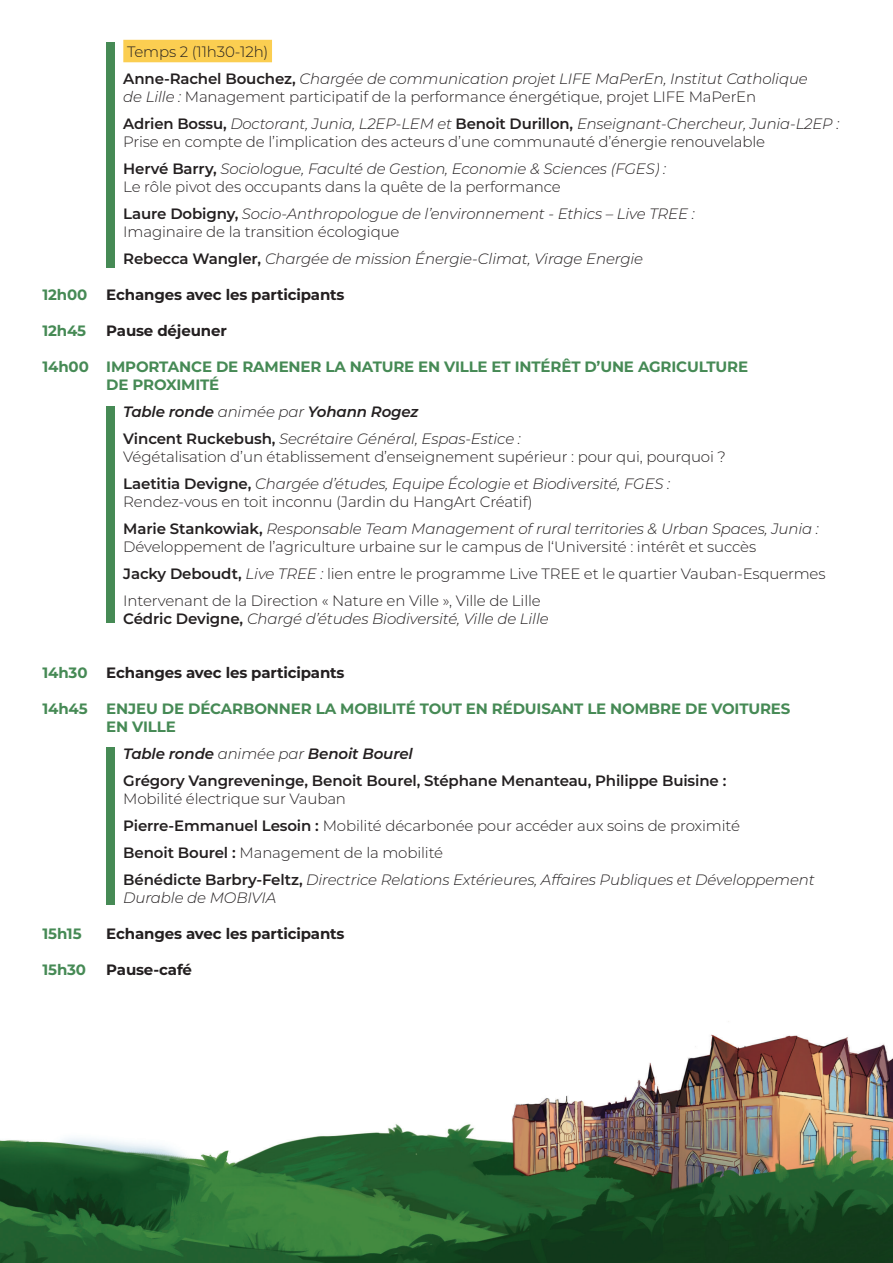
<style>
.page{position:relative;width:893px;height:1263px;background:#fff}
.page>*{position:absolute;margin:0;border:0;box-sizing:border-box;transform-origin:0 0}
.t1{font:italic 300 15px/27px "Montserrat";letter-spacing:-.01em;color:#231f20}
.t2{font:300 15px/27px "Montserrat";letter-spacing:-.01em;color:#231f20}
.t3{font:700 15px/18px "Montserrat";letter-spacing:-.01em;color:#468a55}
.t4{font:700 15px "Montserrat";letter-spacing:-.01em;color:#231f20}
.t5{font:600 15px/27px "Montserrat";letter-spacing:-.01em;color:#231f20}
.s1{font-style:normal}
.s2{font-weight:600;font-style:normal}
.s3{font-weight:600}
.s4{font-style:italic}
.s5{color:#468a55}
.s6{font-weight:300;font-style:italic}
</style>
<div class="page">
<img style="left:0;top:1021px;width:893px;height:242px">
<div style="left:123px;top:40px;width:149px;height:22px;background:#fbce51"></div>
<div style="left:106px;top:43px;width:9px;height:225px;background:#468a55"></div>
<div style="left:106px;top:406px;width:9px;height:217px;background:#468a55"></div>
<div style="left:106px;top:747px;width:9px;height:158px;background:#468a55"></div>
<p class="t1" style="left:123px;top:38px;width:686px"><span class="s1">Temps 2 (11h30-12h)<br></span><span class="s2">Anne-Rachel Bouchez,</span> Chargée de communication projet LIFE MaPerEn, Institut Catholique</p>
<p class="t1" style="left:123px;top:83px;width:717px">de Lille : <span class="s1">Management participatif de la performance énergétique, projet LIFE MaPerEn<br></span><span class="s2">Adrien Bossu,</span> Doctorant, Junia, L2EP-LEM et <span class="s2">Benoit Durillon,</span> Enseignant-Chercheur, Junia-L2EP :</p>
<p class="t2" style="left:123px;top:128px;width:643px">Prise en compte de l’implication des acteurs d’une communauté d’énergie renouvelable<br><span class="s3">Hervé Barry,</span> <span class="s4">Sociologue, Faculté de Gestion, Economie &amp; Sciences (FGES) :</span></p>
<p class="t1" style="left:123px;top:173px;width:573px"><span class="s1">Le rôle pivot des occupants dans la quête de la performance<br></span><span class="s2">Laure Dobigny,</span> Socio-Anthropologue de l’environnement - Ethics – Live TREE :</p>
<p class="t1" style="left:123px;top:218px;width:521px"><span class="s1">Imaginaire de la transition écologique<br></span><span class="s2">Rebecca Wangler,</span> Chargée de mission Énergie-Climat, Virage Energie</p>
<p class="t3" style="left:43px;top:285px;width:46px">12h00</p>
<p class="t4" style="left:106px;top:284px;width:240px">Echanges avec les participants</p>
<p class="t3" style="left:43px;top:321px;width:45px">12h45</p>
<p class="t4" style="left:106px;top:320px;width:122px">Pause déjeuner</p>
<p class="t3" style="left:106px;top:357px;width:643px;text-indent:-64px">14h00 IMPORTANCE DE RAMENER LA NATURE EN VILLE ET INTÉRÊT D’UNE AGRICULTURE<br>DE PROXIMITÉ</p>
<p class="t1" style="left:123px;top:398px;width:399px"><span class="s3">Table ronde</span> animée par <span class="s3">Yohann Rogez<br></span><span class="s2">Vincent Ruckebush,</span> Secrétaire Général, Espas-Estice :</p>
<p class="t2" style="left:123px;top:443px;width:604px">Végétalisation d’un établissement d’enseignement supérieur : pour qui, pourquoi ?<br><span class="s3">Laetitia Devigne,</span> <span class="s4">Chargée d’études, Equipe Écologie et Biodiversité, FGES :</span></p>
<p class="t1" style="left:123px;top:488px;width:697px"><span class="s1">Rendez-vous en toit inconnu (Jardin du HangArt Créatif)<br></span><span class="s2">Marie Stankowiak,</span> Responsable Team Management of rural territories &amp; Urban Spaces, Junia :</p>
<p class="t2" style="left:123px;top:533px;width:704px">Développement de l’agriculture urbaine sur le campus de l‘Université : intérêt et succès<br><span class="s3">Jacky Deboudt,</span> <span class="s4">Live TREE :</span> lien entre le programme Live TREE et le quartier Vauban-Esquermes<br>Intervenant de la Direction « Nature en Ville », Ville de Lille</p>
<p class="t1" style="left:123px;top:605px;width:427px"><span class="s2">Cédric Devigne,</span> Chargé d’études Biodiversité, Ville de Lille</p>
<p class="t4" style="left:43px;top:662px;width:304px"><span class="s5">14h30</span> Echanges avec les participants</p>
<p class="t3" style="left:106px;top:699px;width:685px;text-indent:-64px">14h45 ENJEU DE DÉCARBONNER LA MOBILITÉ TOUT EN RÉDUISANT LE NOMBRE DE VOITURES<br>EN VILLE</p>
<p class="t5" style="left:123px;top:740px;width:605px"><span class="s4">Table ronde</span> <span class="s6">animée par</span> <span class="s4">Benoit Bourel<br></span>Grégory Vangreveninge, Benoit Bourel, Stéphane Menanteau, Philippe Buisine :</p>
<p class="t2" style="left:123px;top:785px;width:693px">Mobilité électrique sur Vauban<br><span class="s3">Pierre-Emmanuel Lesoin :</span> Mobilité décarbonée pour accéder aux soins de proximité<br><span class="s3">Benoit Bourel :</span> Management de la mobilité<br><span class="s3">Bénédicte Barbry-Feltz,</span> <span class="s4">Directrice Relations Extérieures, Affaires Publiques et Développement</span></p>
<p class="t1" style="left:123px;top:884px;width:155px">Durable de MOBIVIA</p>
<p class="t3" style="left:43px;top:924px;width:41px">15h15</p>
<p class="t4" style="left:106px;top:923px;width:240px">Echanges avec les participants</p>
<p class="t3" style="left:43px;top:960px;width:45px">15h30</p>
<p class="t4" style="left:106px;top:959px;width:87px">Pause-café</p>
</div>
